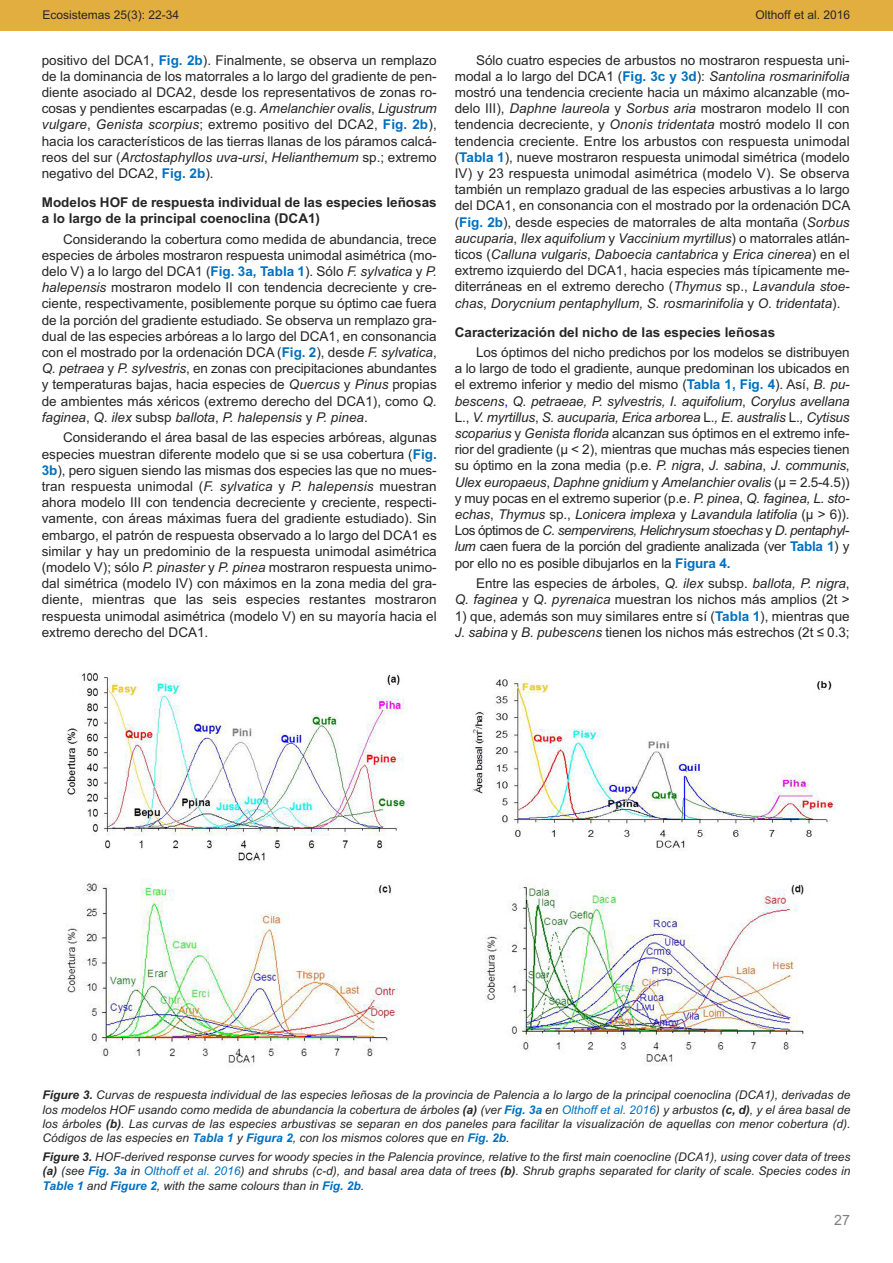
<style>
.page{position:relative;width:893px;height:1263px;background:#fff}
.page>*{position:absolute;margin:0;border:0;box-sizing:border-box;transform-origin:0 0}
.t1{font:14.25px "Arial";color:#808080}
.t2{font:13.5px/16.2px "Arial";color:#272526;text-align:justify}
.t3{font:700 13.5px/16.2px "Arial";color:#272526}
.t4{font:italic 12px/14.4px "Arial";color:#272526;text-align:justify}
.t5{font:12px "Arial";color:#272526}
.s1{font-weight:700;color:#0070c0}
.s2{font-style:italic}
.s3{color:#00f}
.s4{font-weight:700}
.s5{color:#0070c0}
</style>
<div class="page">
<div style="left:0;top:0;width:893px;height:30px;background:#e2ae40"></div>
<img style="left:66px;top:673px;width:342px;height:190px">
<img style="left:66px;top:880px;width:333px;height:186px">
<img style="left:472px;top:675px;width:364px;height:175px">
<img style="left:485px;top:879px;width:319px;height:186px">
<p class="t5" style="left:43px;top:7px;width:138px">Ecosistemas 25(3): 22-34</p>
<p class="t5" style="left:756px;top:7px;width:96px">Olthoff et al. 2016</p>
<p class="t2" style="left:42px;top:52px;width:396px">positivo del DCA1, <span class="s1">Fig. 2b</span>). Finalmente, se observa un remplazo de la dominancia de los matorrales a lo largo del gradiente de pen&shy;diente asociado al DCA2, desde los representativos de zonas ro&shy;cosas y pendientes escarpadas (e.g. <span class="s2">Amelanchier ovalis</span>, <span class="s2">Ligustrum vulgare</span>, <span class="s2">Genista scorpius</span>; extremo positivo del DCA2, <span class="s1">Fig. 2b</span>), hacia los característicos de las tierras llanas de los páramos calcá&shy;reos del sur (<span class="s2">Arctostaphyllos uva-ursi</span>, <span class="s2">Helianthemum</span> sp.; extremo negativo del DCA2, <span class="s1">Fig. 2b</span>).</p>
<p class="t3" style="left:42px;top:194px;width:396px">Modelos HOF de respuesta individual de las especies leñosas a lo largo de la principal coenoclina (DCA1)</p>
<p class="t2" style="left:42px;top:231px;width:396px;text-indent:21px">Considerando la cobertura como medida de abundancia, trece especies de árboles mostraron respuesta unimodal asimétrica (mo&shy;delo V) a lo largo del DCA1 (<span class="s1">Fig. 3a, Tabla 1</span>). Sólo <span class="s2">F. sylvatica</span> y <span class="s2">P. halepensis</span> mostraron modelo II con tendencia decreciente y cre&shy;ciente, respectivamente, posiblemente porque su óptimo cae fuera de la porción del gradiente estudiado. Se observa un remplazo gra&shy;dual de las especies arbóreas a lo largo del DCA1, en consonancia con el mostrado por la ordenación DCA (<span class="s1">Fig. 2</span>), desde <span class="s2">F. sylvatica</span>, <span class="s2">Q. petraea</span> y <span class="s2">P. sylvestris</span>, en zonas con precipitaciones abundantes y temperaturas bajas, hacia especies de <span class="s2">Quercus</span> y <span class="s2">Pinus</span> propias de ambientes más xéricos (extremo derecho del DCA1), como <span class="s2">Q. faginea</span>, <span class="s2">Q. ilex</span> subsp <span class="s2">ballota</span>, <span class="s2">P. halepensis</span> y <span class="s2">P. pinea</span>.</p>
<p class="t2" style="left:42px;top:429px;width:396px;text-indent:21px">Considerando el área basal de las especies arbóreas, algunas especies muestran diferente modelo que si se usa cobertura (<span class="s1">Fig.<br>3b</span>), pero siguen siendo las mismas dos especies las que no mues&shy;tran respuesta unimodal (<span class="s2">F. sylvatica</span> y <span class="s2">P. halepensis</span> muestran ahora modelo III con tendencia decreciente y creciente, respecti&shy;vamente, con áreas máximas fuera del gradiente estudiado). Sin embargo, el patrón de respuesta observado a lo largo del DCA1 es similar y hay un predominio de la respuesta unimodal asimétrica (modelo V); sólo <span class="s2">P. pinaster</span> y <span class="s2">P. pinea</span> mostraron respuesta unimo&shy;dal simétrica (modelo IV) con máximos en la zona media del gra&shy;diente, mientras que las seis especies restantes mostraron respuesta unimodal asimétrica (modelo V) en su mayoría hacia el extremo derecho del DCA1.</p>
<p class="t2" style="left:455px;top:52px;width:397px;text-indent:21px">Sólo cuatro especies de arbustos no mostraron respuesta uni&shy;modal a lo largo del DCA1 (<span class="s1">Fig. 3c y 3d</span>): <span class="s2">Santolina rosmarinifolia </span>mostró una tendencia creciente hacia un máximo alcanzable (mo&shy;delo III), <span class="s2">Daphne laureola</span> y <span class="s2">Sorbus aria</span> mostraron modelo II con tendencia decreciente, y <span class="s2">Ononis tridentata</span> mostró modelo II con tendencia creciente. Entre los arbustos con respuesta unimodal (<span class="s1">Tabla 1</span>), nueve mostraron respuesta unimodal simétrica (modelo IV) y 23 respuesta unimodal asimétrica (modelo V). Se observa también un remplazo gradual de las especies arbustivas a lo largo del DCA1, en consonancia con el mostrado por la ordenación DCA (<span class="s1">Fig. 2b</span>), desde especies de matorrales de alta montaña (<span class="s2">Sorbus aucuparia</span>, <span class="s2">Ilex aquifolium</span> y <span class="s2">Vaccinium myrtillus</span>) o matorrales atlán&shy;ticos (<span class="s2">Calluna vulgaris</span>, <span class="s2">Daboecia cantabrica</span> y <span class="s2">Erica cinerea</span>) en el extremo izquierdo del DCA1, hacia especies más típicamente me&shy;diterráneas en el extremo derecho (<span class="s2">Thymus</span> sp., <span class="s2">Lavandula stoe&shy;chas</span>, <span class="s2">Dorycnium pentaphyllum, S. rosmarinifolia</span> y <span class="s2">O. tridentata</span>).</p>
<p class="t3" style="left:455px;top:324px;width:322px">Caracterización del nicho de las especies leñosas</p>
<p class="t2" style="left:455px;top:344px;width:396px;text-indent:21px">Los óptimos del nicho predichos por los modelos se distribuyen a lo largo de todo el gradiente, aunque predominan los ubicados en el extremo inferior y medio del mismo (<span class="s1">Tabla 1, Fig. 4</span>). Así, <span class="s2">B. pu&shy;bescens</span><span class="s3">,</span> <span class="s2">Q. petraeae, P. sylvestris, I. aquifolium</span>, <span class="s2">Corylus avellana </span>L., <span class="s2">V. myrtillus</span>, <span class="s2">S. aucuparia, Erica arborea</span> L.<span class="s2">, E. australis</span> L.<span class="s2">, Cytisus scoparius</span> y <span class="s2">Genista florida</span> alcanzan sus óptimos en el extremo infe&shy;rior del gradiente (μ &lt; 2), mientras que muchas más especies tienen su óptimo en la zona media (p.e. <span class="s2">P. nigra</span>, <span class="s2">J. sabina</span>, <span class="s2">J. communis</span>, <span class="s2">Ulex europaeus</span>, <span class="s2">Daphne gnidium</span> y <span class="s2">Amelanchier ovalis</span> (μ = 2.5-4.5)) y muy pocas en el extremo superior (p.e. <span class="s2">P. pinea</span>, <span class="s2">Q. faginea, L. sto&shy;echas</span>, <span class="s2">Thymus</span> sp., <span class="s2">Lonicera implexa</span> y <span class="s2">Lavandula latifolia</span> (μ &gt; 6)).<br>Los óptimos de <span class="s2">C. sempervirens, Helichrysum stoechas</span> y <span class="s2">D. pentaphyl&shy;lum</span> caen fuera de la porción del gradiente analizada (ver <span class="s1">Tabla 1</span>) y por ello no es posible dibujarlos en la <span class="s1">Figura 4.</span></p>
<p class="t2" style="left:455px;top:575px;width:396px;text-align:right">Entre las especies de árboles, <span class="s2">Q. ilex</span> subsp. <span class="s2">ballota, P. nigra</span>,<br><span class="s2">Q. faginea</span> y <span class="s2">Q. pyrenaica</span> muestran los nichos más amplios (2t &gt;</p>
<p class="t2" style="left:455px;top:608px;width:396px">1) que, además son muy similares entre sí (<span class="s1">Tabla 1</span>), mientras que<br><span class="s2">J. sabina</span> y <span class="s2">B. pubescens</span> tienen los nichos más estrechos (2t ≤ 0.3;</p>
<p class="t4" style="left:43px;top:1088px;width:809px"><span class="s4">Figure 3.</span> Curvas de respuesta individual de las especies leñosas de la provincia de Palencia a lo largo de la principal coenoclina (DCA1), derivadas de los modelos HOF usando como medida de abundancia la cobertura de árboles <span class="s4">(a)</span> (ver <span class="s1">Fig. 3a</span> en <span class="s5">Olthoff et al. 2016</span>) y arbustos <span class="s4">(c, d)</span>, y el área basal de los árboles <span class="s4">(b)</span>. Las curvas de las especies arbustivas se separan en dos paneles para facilitar la visualización de aquellas con menor cobertura (d).<br>Códigos de las especies en <span class="s1">Tabla 1</span> y <span class="s1">Figura 2</span>, con los mismos colores que en <span class="s1">Fig. 2b</span>.</p>
<p class="t4" style="left:43px;top:1149px;width:809px"><span class="s4">Figure 3.</span> HOF-derived response curves for woody species in the Palencia province, relative to the first main coenocline (DCA1), using cover data of trees <span class="s4">(a)</span> (see <span class="s1">Fig. 3a</span> in <span class="s5">Olthoff et al. 2016</span>) and shrubs (c-d), and basal area data of trees <span class="s4">(b)</span>. Shrub graphs separated for clarity of scale. Species codes in <span class="s1">Table 1</span> and <span class="s1">Figure 2</span>, with the same colours than in <span class="s1">Fig. 2b</span>.</p>
<p class="t1" style="left:834px;top:1212px;width:17px">27</p>
</div>
